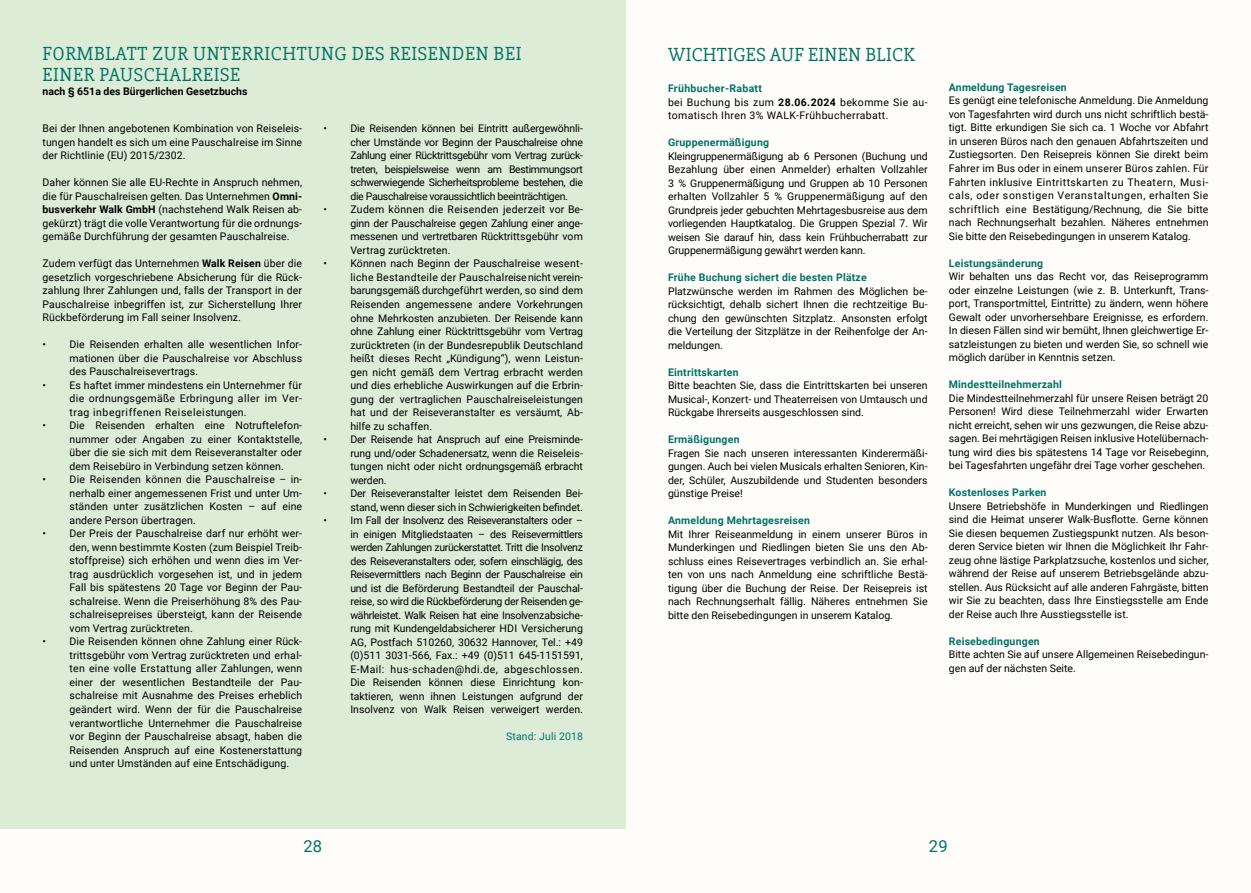
<style>
.page{position:relative;width:1251px;height:893px;background:#fff}
.page>*{position:absolute;margin:0;border:0;box-sizing:border-box;transform-origin:0 0}
.t1{font:19.5px/21px "Slabo 27 px";letter-spacing:.03em;color:#007267}
.t2{font:16.5px "Roboto";color:#007267}
.t3{font:10.5px/13.5px "Roboto";color:#000;text-align:justify}
.t4{font:700 10.5px "Roboto";letter-spacing:.02em;color:#007267}
.t5{font:10.5px/13.5px "Roboto";letter-spacing:.035em;color:#000}
.t6{font:700 10.5px "Roboto";color:#000}
.t7{font:10.5px "Roboto";letter-spacing:.01em;color:#007267}
.s1{font-weight:700}
.s2{font-weight:700;color:#007267}
</style>
<div class="page">
<div style="left:0;top:0;width:1250px;height:893px;background:#fffdf9"></div>
<div style="left:0;top:0;width:625px;height:829px;background:#d8e9d1"></div>
<h1 class="t1" style="left:43px;top:42px;width:480px">FORMBLATT ZUR UNTERRICHTUNG DES REISENDEN BEI<br>EINER PAUSCHALREISE</h1>
<p class="t6" style="left:43px;top:84px;width:206px">nach § 651a des Bürgerlichen Gesetzbuchs</p>
<p class="t3" style="left:43px;top:121px;width:261px">Bei der Ihnen angebotenen Kombination von Reiseleis&shy;tungen handelt es sich um eine Pauschalreise im Sinne der Richtlinie (EU) 2015/2302.</p>
<p class="t3" style="left:43px;top:175px;width:261px">Daher können Sie alle EU-Rechte in Anspruch nehmen, die für Pauschalreisen gelten. Das Unternehmen <span class="s1">Omni&shy;busverkehr Walk GmbH</span> (nachstehend Walk Reisen ab&shy;gekürzt) trägt die volle Verantwortung für die ordnungs&shy;gemäße Durchführung der gesamten Pauschalreise.</p>
<p class="t3" style="left:43px;top:256px;width:261px">Zudem verfügt das Unternehmen <span class="s1">Walk Reisen</span> über die gesetzlich vorgeschriebene Absicherung für die Rück&shy;zahlung Ihrer Zahlungen und, falls der Transport in der Pauschalreise inbegriffen ist, zur Sicherstellung Ihrer Rückbeförderung im Fall seiner Insolvenz.</p>
<p class="t3" style="left:70px;top:337px;width:234px;text-indent:-27px">• Die Reisenden erhalten alle wesentlichen Infor&shy;mationen über die Pauschalreise vor Abschluss des Pauschalreisevertrags.</p>
<p class="t3" style="left:70px;top:378px;width:234px;text-indent:-27px">• Es haftet immer mindestens ein Unternehmer für die ordnungsgemäße Erbringung aller im Ver&shy;trag inbegriffenen Reiseleistungen.</p>
<p class="t3" style="left:70px;top:418px;width:234px;text-indent:-27px">• Die Reisenden erhalten eine Notruftelefon&shy;nummer oder Angaben zu einer Kontaktstelle, über die sie sich mit dem Reiseveranstalter oder dem Reisebüro in Verbindung setzen können.</p>
<p class="t3" style="left:70px;top:473px;width:234px;text-indent:-27px">• Die Reisenden können die Pauschalreise – in&shy;nerhalb einer angemessenen Frist und unter Um&shy;ständen unter zusätzlichen Kosten – auf eine andere Person übertragen.</p>
<p class="t3" style="left:70px;top:527px;width:234px;text-indent:-27px">• Der Preis der Pauschalreise darf nur erhöht wer&shy;den, wenn bestimmte Kosten (zum Beispiel Treib&shy;stoffpreise) sich erhöhen und wenn dies im Ver&shy;trag ausdrücklich vorgesehen ist, und in jedem Fall bis spätestens 20 Tage vor Beginn der Pau&shy;schalreise. Wenn die Preiserhöhung 8% des Pau&shy;schalreisepreises übersteigt, kann der Reisende vom Vertrag zurücktreten.</p>
<p class="t3" style="left:70px;top:635px;width:234px;text-indent:-27px">• Die Reisenden können ohne Zahlung einer Rück&shy;trittsgebühr vom Vertrag zurücktreten und erhal&shy;ten eine volle Erstattung aller Zahlungen, wenn einer der wesentlichen Bestandteile der Pau&shy;schalreise mit Ausnahme des Preises erheblich geändert wird. Wenn der für die Pauschalreise verantwortliche Unternehmer die Pauschalreise vor Beginn der Pauschalreise absagt, haben die Reisenden Anspruch auf eine Kostenerstattung und unter Umständen auf eine Entschädigung.</p>
<p class="t3" style="left:350px;top:122px;width:234px;text-indent:-27px">• Die Reisenden können bei Eintritt außergewöhnli&shy;cher Umstände vor Beginn der Pauschalreise ohne Zahlung einer Rücktrittsgebühr vom Vertrag zurück&shy;treten, beispielsweise wenn am Bestimmungsort schwerwiegende Sicherheitsprobleme bestehen, die die Pauschalreise voraussichtlich beeinträchtigen.</p>
<p class="t3" style="left:350px;top:203px;width:234px;text-indent:-27px">• Zudem können die Reisenden jederzeit vor Be&shy;ginn der Pauschalreise gegen Zahlung einer ange&shy;messenen und vertretbaren Rücktrittsgebühr vom Vertrag zurücktreten.</p>
<p class="t3" style="left:350px;top:257px;width:234px;text-indent:-27px">• Können nach Beginn der Pauschalreise wesent&shy;liche Bestandteile der Pauschalreise nicht verein&shy;barungsgemäß durchgeführt werden, so sind dem Reisenden angemessene andere Vorkehrungen ohne Mehrkosten anzubieten. Der Reisende kann ohne Zahlung einer Rücktrittsgebühr vom Vertrag zurücktreten (in der Bundesrepublik Deutschland heißt dieses Recht „Kündigung“), wenn Leistun&shy;gen nicht gemäß dem Vertrag erbracht werden und dies erhebliche Auswirkungen auf die Erbrin&shy;gung der vertraglichen Pauschalreiseleistungen hat und der Reiseveranstalter es versäumt, Ab&shy;hilfe zu schaffen.</p>
<p class="t3" style="left:350px;top:432px;width:234px;text-indent:-27px">• Der Reisende hat Anspruch auf eine Preisminde&shy;rung und/oder Schadenersatz, wenn die Reiseleis&shy;tungen nicht oder nicht ordnungsgemäß erbracht werden.</p>
<p class="t3" style="left:323px;top:486px;width:261px;text-align:right">• Der Reiseveranstalter leistet dem Reisenden Bei&shy;stand, wenn dieser sich in Schwierigkeiten befindet.</p>
<p class="t3" style="left:350px;top:513px;width:234px;text-indent:-27px">• Im Fall der Insolvenz des Reiseveranstalters oder – in einigen Mitgliedstaaten – des Reisevermittlers werden Zahlungen zurückerstattet. Tritt die Insolvenz des Reiseveranstalters oder, sofern einschlägig, des Reisevermittlers nach Beginn der Pauschalreise ein und ist die Beförderung Bestandteil der Pauschal&shy;reise, so wird die Rückbeförderung der Reisenden ge&shy;währleistet. Walk Reisen hat eine Insolvenzabsiche&shy;rung mit Kundengeldabsicherer HDI Versicherung AG, Postfach 510260, 30632 Hannover, Tel.: +49 (0)511 3031-566, Fax.: +49 (0)511 645-1151591, E-Mail: hus-schaden@hdi.de, abgeschlossen.<br>Die Reisenden können diese Einrichtung kon&shy;taktieren, wenn ihnen Leistungen aufgrund der Insolvenz von Walk Reisen verweigert werden.</p>
<p class="t7" style="left:506px;top:729px;width:78px">Stand: Juli 2018</p>
<h1 class="t1" style="left:668px;top:43px;width:248px">WICHTIGES AUF EINEN BLICK</h1>
<p class="t5" style="left:668px;top:81px;width:261px"><span class="s2">Frühbucher-Rabatt<br></span>bei Buchung bis zum <span class="s1">28.06.2024</span> bekomme Sie au&shy;tomatisch Ihren 3% WALK-Frühbucherrabatt.</p>
<p class="t4" style="left:668px;top:135px;width:102px">Gruppenermäßigung</p>
<p class="t3" style="left:668px;top:149px;width:261px">Kleingruppenermäßigung ab 6 Personen (Buchung und Bezahlung über einen Anmelder) erhalten Vollzahler 3 % Gruppenermäßigung und Gruppen ab 10 Personen erhalten Vollzahler 5 % Gruppenermäßigung auf den Grundpreis jeder gebuchten Mehrtagesbusreise aus dem vorliegenden Hauptkatalog. Die Gruppen Spezial 7. Wir weisen Sie darauf hin, dass kein Frühbucherrabatt zur Gruppenermäßigung gewährt werden kann.</p>
<p class="t4" style="left:668px;top:270px;width:200px">Frühe Buchung sichert die besten Plätze</p>
<p class="t3" style="left:668px;top:284px;width:261px">Platzwünsche werden im Rahmen des Möglichen be&shy;rücksichtigt, dehalb sichert Ihnen die rechtzeitige Bu&shy;chung den gewünschten Sitzplatz. Ansonsten erfolgt die Verteilung der Sitzplätze in der Reihenfolge der An&shy;meldungen.</p>
<p class="t4" style="left:668px;top:365px;width:72px">Eintrittskarten</p>
<p class="t3" style="left:668px;top:378px;width:261px">Bitte beachten Sie, dass die Eintrittskarten bei unseren Musical-, Konzert- und Theaterreisen von Umtausch und Rückgabe Ihrerseits ausgeschlossen sind.</p>
<p class="t4" style="left:668px;top:432px;width:73px">Ermäßigungen</p>
<p class="t3" style="left:668px;top:446px;width:261px">Fragen Sie nach unseren interessanten Kinderermäßi&shy;gungen. Auch bei vielen Musicals erhalten Senioren, Kin&shy;der, Schüler, Auszubildende und Studenten besonders günstige Preise!</p>
<p class="t4" style="left:668px;top:513px;width:143px">Anmeldung Mehrtagesreisen</p>
<p class="t3" style="left:668px;top:527px;width:261px">Mit Ihrer Reiseanmeldung in einem unserer Büros in Munderkingen und Riedlingen bieten Sie uns den Ab&shy;schluss eines Reisevertrages verbindlich an. Sie erhal&shy;ten von uns nach Anmeldung eine schriftliche Bestä&shy;tigung über die Buchung der Reise. Der Reisepreis ist nach Rechnungserhalt fällig. Näheres entnehmen Sie bitte den Reisebedingungen in unserem Katalog.</p>
<p class="t4" style="left:948px;top:80px;width:119px">Anmeldung Tagesreisen</p>
<p class="t3" style="left:948px;top:94px;width:261px">Es genügt eine telefonische Anmeldung. Die Anmeldung von Tagesfahrten wird durch uns nicht schriftlich bestä&shy;tigt. Bitte erkundigen Sie sich ca. 1 Woche vor Abfahrt in unseren Büros nach den genauen Abfahrtszeiten und Zustiegsorten. Den Reisepreis können Sie direkt beim Fahrer im Bus oder in einem unserer Büros zahlen. Für Fahrten inklusive Eintrittskarten zu Theatern, Musi&shy;cals, oder sonstigen Veranstaltungen, erhalten Sie schriftlich eine Bestätigung/Rechnung, die Sie bitte nach Rechnungserhalt bezahlen. Näheres entnehmen Sie bitte den Reisebedingungen in unserem Katalog.</p>
<p class="t4" style="left:948px;top:255px;width:96px">Leistungsänderung</p>
<p class="t3" style="left:948px;top:269px;width:261px">Wir behalten uns das Recht vor, das Reiseprogramm oder einzelne Leistungen (wie z. B. Unterkunft, Trans&shy;port, Transportmittel, Eintritte) zu ändern, wenn höhere Gewalt oder unvorhersehbare Ereignisse, es erfordern.<br>In diesen Fällen sind wir bemüht, Ihnen gleichwertige Er&shy;satzleistungen zu bieten und werden Sie, so schnell wie möglich darüber in Kenntnis setzen.</p>
<p class="t4" style="left:948px;top:377px;width:115px">Mindestteilnehmerzahl</p>
<p class="t3" style="left:948px;top:391px;width:261px">Die Mindestteilnehmerzahl für unsere Reisen beträgt 20<br>Personen! Wird diese Teilnehmerzahl wider Erwarten nicht erreicht, sehen wir uns gezwungen, die Reise abzu&shy;sagen. Bei mehrtägigen Reisen inklusive Hotelübernach&shy;tung wird dies bis spätestens 14 Tage vor Reisebeginn, bei Tagesfahrten ungefähr drei Tage vorher geschehen.</p>
<p class="t4" style="left:948px;top:485px;width:99px">Kostenloses Parken</p>
<p class="t3" style="left:948px;top:499px;width:261px">Unsere Betriebshöfe in Munderkingen und Riedlingen sind die Heimat unserer Walk-Busflotte. Gerne können Sie diesen bequemen Zustiegspunkt nutzen. Als beson&shy;deren Service bieten wir Ihnen die Möglichkeit Ihr Fahr&shy;zeug ohne lästige Parkplatzsuche, kostenlos und sicher, während der Reise auf unserem Betriebsgelände abzu&shy;stellen. Aus Rücksicht auf alle anderen Fahrgäste, bitten wir Sie zu beachten, dass Ihre Einstiegsstelle am Ende der Reise auch Ihre Ausstiegsstelle ist.</p>
<p class="t4" style="left:948px;top:633px;width:92px">Reisebedingungen</p>
<p class="t3" style="left:948px;top:647px;width:261px">Bitte achten Sie auf unsere Allgemeinen Reisebedingun&shy;gen auf der nächsten Seite.</p>
<h2 class="t2" style="left:303px;top:835px;width:20px">28</h2>
<h2 class="t2" style="left:928px;top:835px;width:20px">29</h2>
</div>
